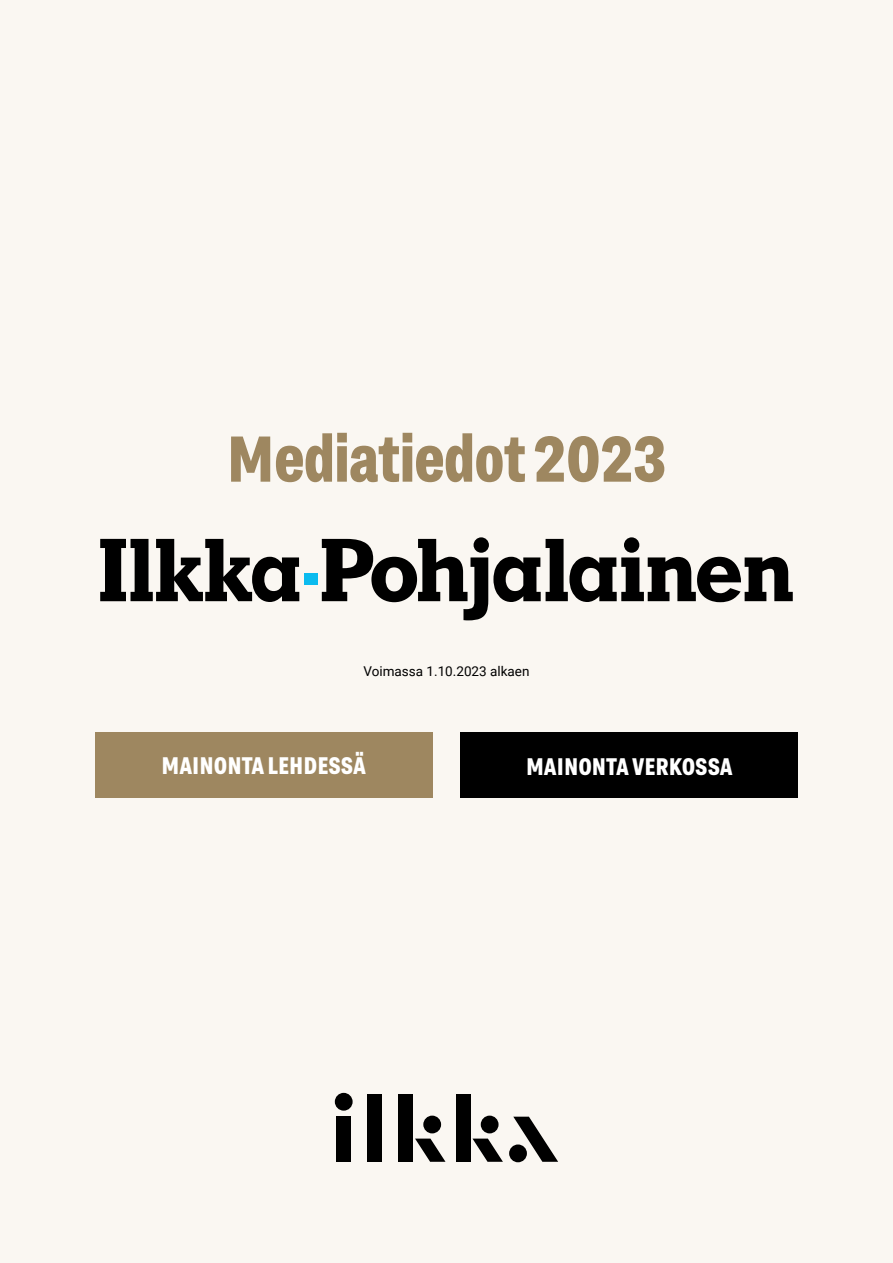
<style>
.page{position:relative;width:893px;height:1263px;background:#faf7f2}
.page>*{position:absolute;margin:0;border:0;box-sizing:border-box;transform-origin:0 0}
.t1{font:700 64.5px "Grtsk Zetta";color:#9e8760}
.t2{font:700 23.85px "Grtsk Zetta";color:#fff}
.t3{font:13.5px "Roboto";color:#000}
</style>
<div class="page">
<div style="left:95px;top:732px;width:337px;height:66px;background:#9e8760"></div>
<div style="left:461px;top:732px;width:337px;height:66px;background:#000"></div>
<svg style="left:474px;top:537px;width:15px;height:16px"></svg>
<svg style="left:624px;top:537px;width:15px;height:16px"></svg>
<svg style="left:322px;top:539px;width:471px;height:81px"></svg>
<svg style="left:100px;top:539px;width:199px;height:63px"></svg>
<div style="left:304px;top:573px;width:14px;height:12px;background:#0bbbef"></div>
<div style="left:337px;top:1117px;width:14px;height:45px;background:#000"></div>
<div style="left:368px;top:1095px;width:14px;height:67px;background:#000"></div>
<div style="left:399px;top:1095px;width:14px;height:67px;background:#000"></div>
<div style="left:335px;top:1093px;width:18px;height:18px;background:#000;border-radius:50%"></div>
<div style="left:423px;top:1115px;width:18px;height:18px;background:#000;border-radius:50%"></div>
<div style="left:509px;top:1144px;width:18px;height:18px;background:#000;border-radius:50%"></div>
<svg style="left:415px;top:1138px;width:30px;height:24px"></svg>
<div style="left:456px;top:1095px;width:14px;height:67px;background:#000"></div>
<div style="left:481px;top:1115px;width:18px;height:18px;background:#000;border-radius:50%"></div>
<svg style="left:472px;top:1138px;width:31px;height:24px"></svg>
<svg style="left:513px;top:1117px;width:45px;height:45px"></svg>
<h1 class="t1" style="left:227px;top:419px;width:441px">Mediatiedot 2023</h1>
<p class="t3" style="left:363px;top:662px;width:168px">Voimassa 1.10.2023 alkaen</p>
<p class="t2" style="left:162px;top:751px;width:206px">MAINONTA LEHDESSÄ</p>
<p class="t2" style="left:526px;top:752px;width:208px">MAINONTA VERKOSSA</p>
</div>
